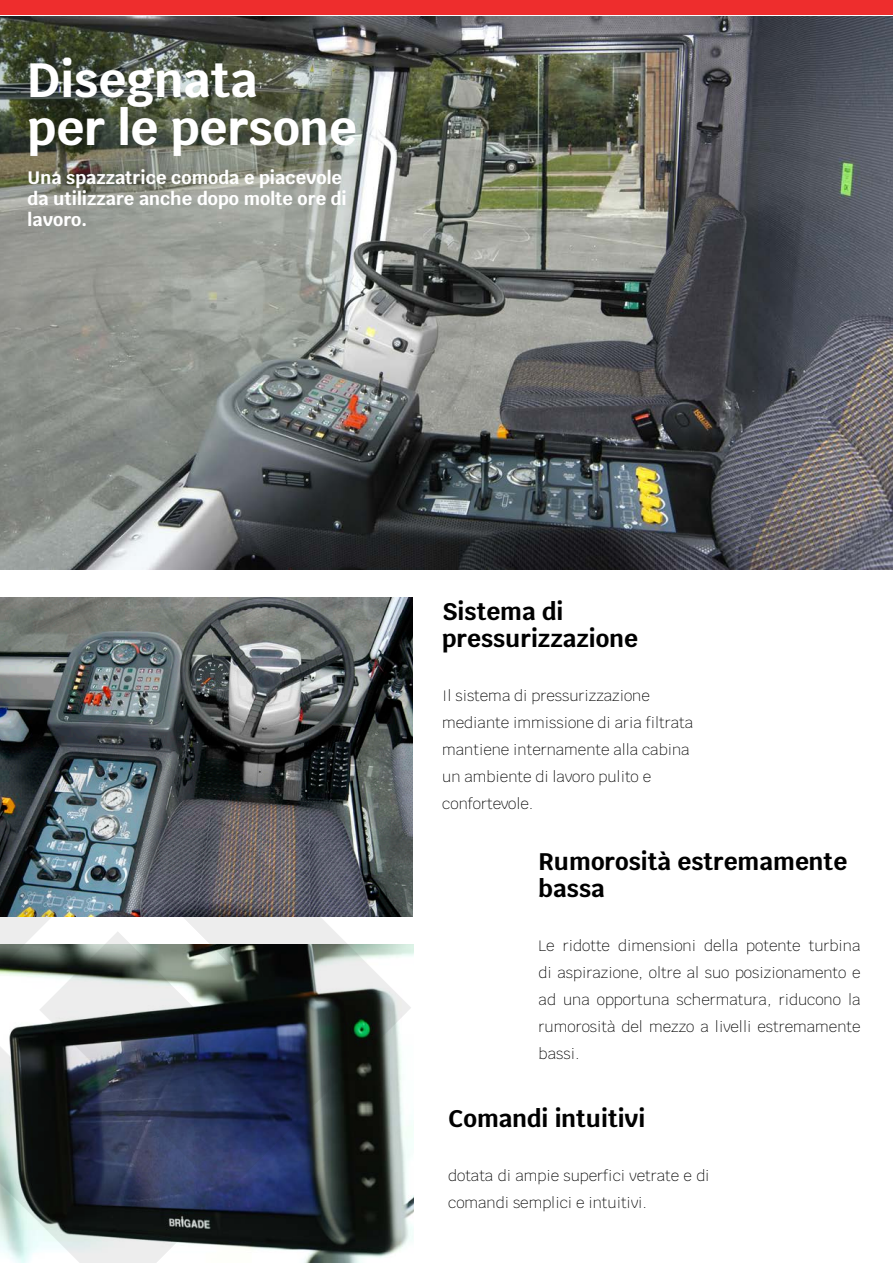
<style>
.page{position:relative;width:893px;height:1263px;background:#fff}
.page>*{position:absolute;margin:0;border:0;box-sizing:border-box;transform-origin:0 0}
.t1{font:700 48px "Krub";color:#fff}
.t2{font:700 24px/27px "Krub";color:#000}
.t3{font:700 18px/21px "Krub";color:#fff}
.t4{font:200 15px/27px "Krub";color:#000}
</style>
<div class="page">
<div style="left:0;top:0;width:893px;height:15px;background:#ee2d2d"></div>
<img style="left:0;top:16px;width:893px;height:553px">
<img style="left:187px;top:944px;width:227px;height:319px">
<img style="left:0;top:597px;width:412px;height:319px">
<img style="left:49px;top:714px;width:362px;height:481px">
<svg style="left:187px;top:931px;width:9px;height:157px"></svg>
<img style="left:0;top:823px;width:187px;height:440px">
<p class="t1" style="left:28px;top:52px;width:231px">Disegnata</p>
<p class="t1" style="left:28px;top:100px;width:331px">per le persone</p>
<p class="t3" style="left:28px;top:167px;width:321px">Una spazzatrice comoda e piacevole da utilizzare anche dopo molte ore di lavoro.</p>
<p class="t2" style="left:442px;top:598px;width:197px">Sistema di pressurizzazione</p>
<p class="t4" style="left:442px;top:682px;width:252px">Il sistema di pressurizzazione mediante immissione di aria filtrata mantiene internamente alla cabina un ambiente di lavoro pulito e confortevole.</p>
<p class="t2" style="left:539px;top:849px;width:310px">Rumorosità estremamente bassa</p>
<p class="t4" style="left:539px;top:933px;width:323px;text-align:justify">Le ridotte dimensioni della potente turbina di aspirazione, oltre al suo posizionamento e ad una opportuna schermatura, riducono la rumorosità del mezzo a livelli estremamente bassi.</p>
<p class="t2" style="left:448px;top:1105px;width:199px">Comandi intuitivi</p>
<p class="t4" style="left:448px;top:1162px;width:263px">dotata di ampie superfici vetrate e di comandi semplici e intuitivi.</p>
</div>
